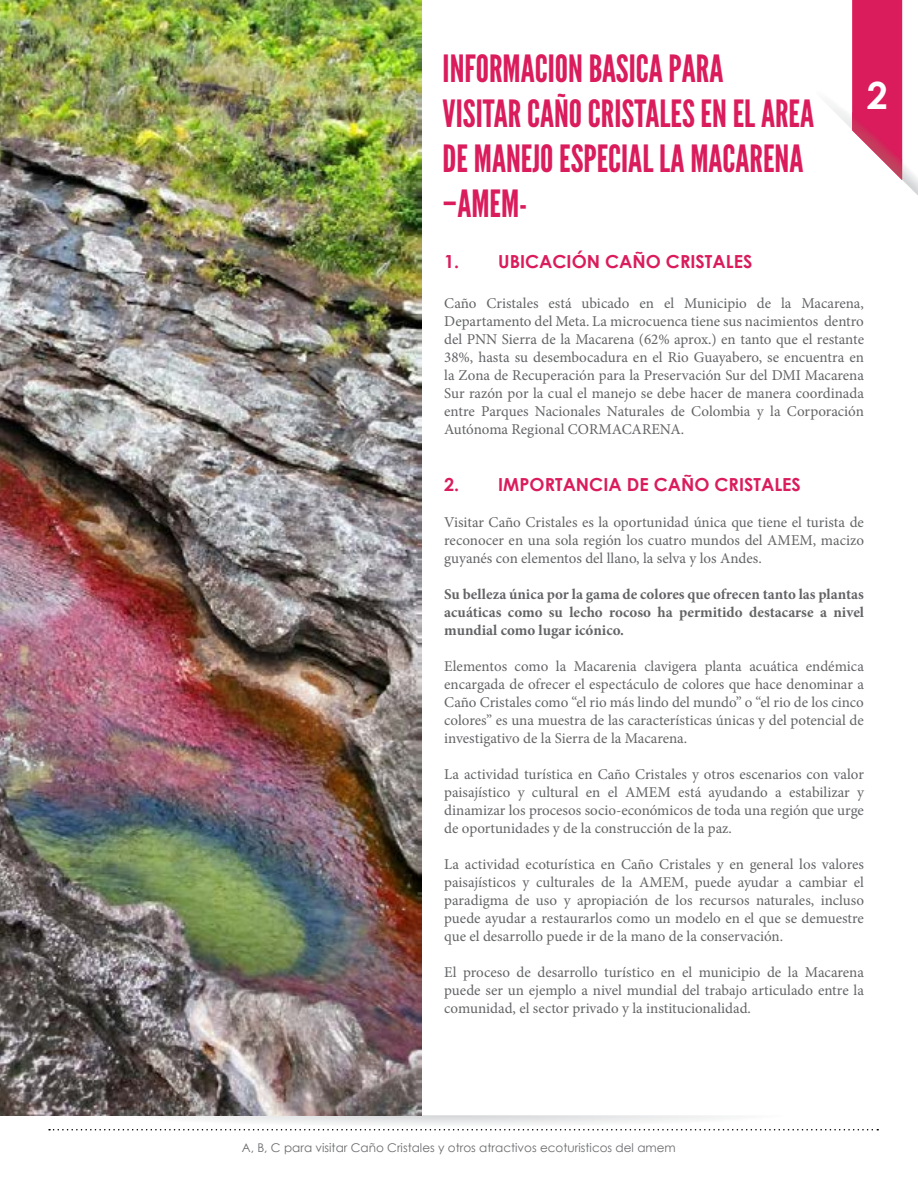
<style>
.page{position:relative;width:918px;height:1188px;background:#fff}
.page>*{position:absolute;margin:0;border:0;box-sizing:border-box;transform-origin:0 0}
.t1{font:37.5px/45px "League Gothic";color:#da1c5c}
.t2{font:700 37.5px "Century Gothic";color:#fff}
.t3{font:700 18px "Century Gothic";color:#da1c5c}
.t4{font:15px/18px "Minion Pro";color:#636466;text-align:justify}
.t5{font:700 15px/18px "Minion Pro";color:#636466;text-align:justify}
.t6{font:12px "Century Gothic";color:#6b6c6f}
</style>
<div class="page">
<img style="left:0;top:1115px;width:730px;height:10px">
<div style="left:852px;top:0;width:50px;height:54px;background:#da1c5c"></div>
<img style="left:828px;top:54px;width:90px;height:141px">
<img style="left:852px;top:112px;width:50px;height:68px">
<svg style="left:49px;top:1129px;width:829px;height:1px"></svg>
<img style="left:0;top:0;width:422px;height:1115px">
<h1 class="t1" style="left:443px;top:46px;width:373px">INFORMACION BASICA PARA<br>VISITAR CAÑO CRISTALES EN EL AREA<br>DE MANEJO ESPECIAL LA MACARENA –AMEM-</h1>
<h1 class="t2" style="left:867px;top:67px;width:22px">2</h1>
<p class="t3" style="left:444px;top:248px;width:310px">1. UBICACIÓN CAÑO CRISTALES</p>
<p class="t4" style="left:444px;top:294px;width:421px">Caño Cristales está ubicado en el Municipio de la Macarena, Departamento del Meta. La microcuenca tiene sus nacimientos dentro del PNN Sierra de la Macarena (62% aprox.) en tanto que el restante 38%, hasta su desembocadura en el Rio Guayabero, se encuentra en la Zona de Recuperación para la Preservación Sur del DMI Macarena Sur razón por la cual el manejo se debe hacer de manera coordinada entre Parques Nacionales Naturales de Colombia y la Corporación Autónoma Regional CORMACARENA.</p>
<p class="t3" style="left:444px;top:471px;width:358px">2. IMPORTANCIA DE CAÑO CRISTALES</p>
<p class="t4" style="left:444px;top:514px;width:421px">Visitar Caño Cristales es la oportunidad única que tiene el turista de reconocer en una sola región los cuatro mundos del AMEM, macizo guyanés con elementos del llano, la selva y los Andes.</p>
<p class="t5" style="left:444px;top:585px;width:421px">Su belleza única por la gama de colores que ofrecen tanto las plantas acuáticas como su lecho rocoso ha permitido destacarse a nivel mundial como lugar icónico.</p>
<p class="t4" style="left:444px;top:658px;width:421px">Elementos como la Macarenia clavigera planta acuática endémica encargada de ofrecer el espectáculo de colores que hace denominar a Caño Cristales como “el rio más lindo del mundo” o “el rio de los cinco colores” es una muestra de las características únicas y del potencial de investigativo de la Sierra de la Macarena.</p>
<p class="t4" style="left:444px;top:766px;width:421px">La actividad turística en Caño Cristales y otros escenarios con valor paisajístico y cultural en el AMEM está ayudando a estabilizar y dinamizar los procesos socio-económicos de toda una región que urge de oportunidades y de la construcción de la paz.</p>
<p class="t4" style="left:444px;top:856px;width:421px">La actividad ecoturística en Caño Cristales y en general los valores paisajísticos y culturales de la AMEM, puede ayudar a cambiar el paradigma de uso y apropiación de los recursos naturales, incluso puede ayudar a restaurarlos como un modelo en el que se demuestre que el desarrollo puede ir de la mano de la conservación.</p>
<p class="t4" style="left:444px;top:964px;width:421px">El proceso de desarrollo turístico en el municipio de la Macarena puede ser un ejemplo a nivel mundial del trabajo articulado entre la comunidad, el sector privado y la institucionalidad.</p>
<p class="t6" style="left:242px;top:1139px;width:435px">A, B, C para visitar Caño Cristales y otros atractivos ecoturisticos del amem</p>
</div>
